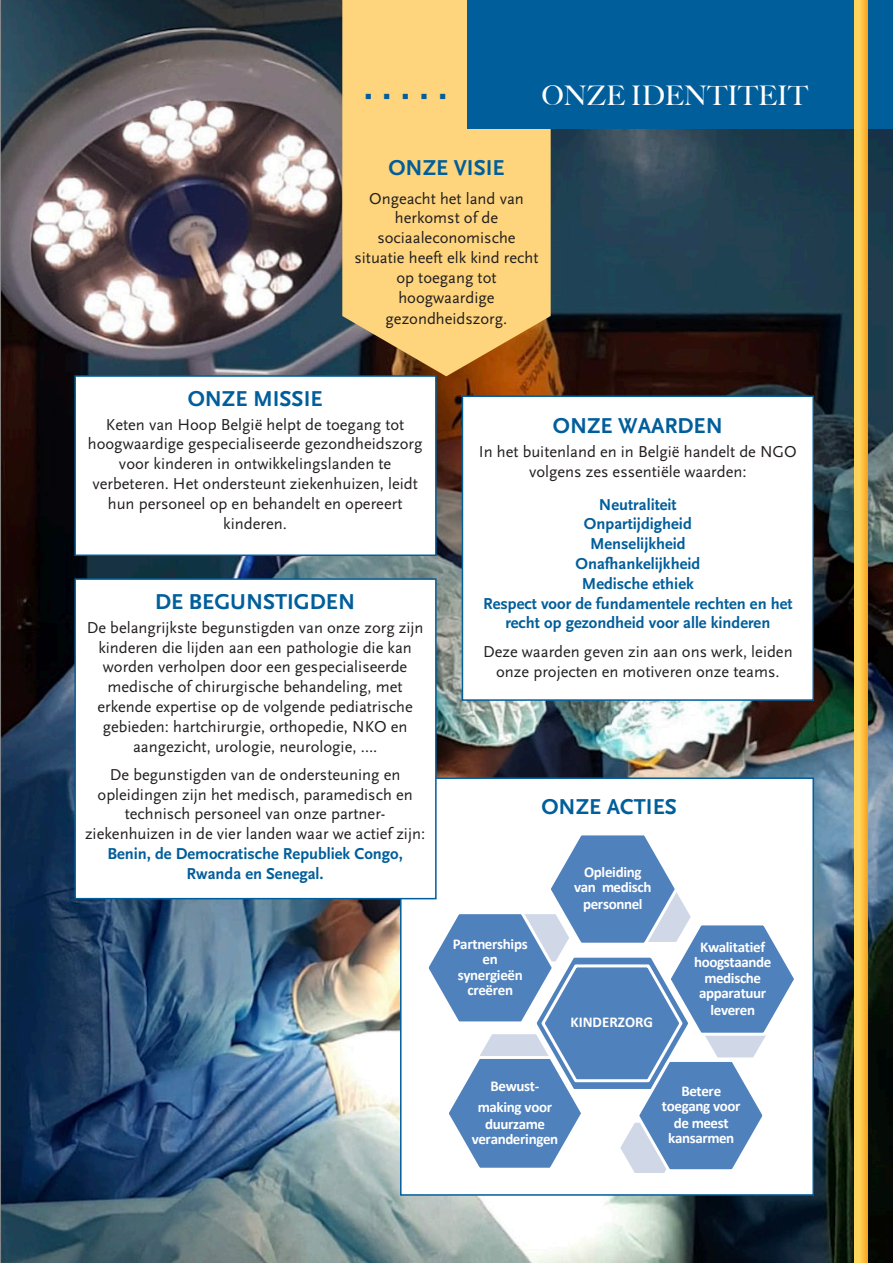
<style>
.page{position:relative;width:893px;height:1263px;background:#fff}
.page>*{position:absolute;margin:0;border:0;box-sizing:border-box;transform-origin:0 0}
.t1{font:500 27px "Big Caslon";color:#fff}
.t2{font:700 22.5px "Scala Sans Pro";color:#005e9b}
.t3{font:18px "Minion Pro";color:#005e9b}
.t4{font:16.5px/19.8px "Scala Sans Pro";color:#231f20;text-align:center}
.t5{font:700 16.5px/19.8px "Scala Sans Pro";color:#005e9b;text-align:center}
.t6{font:700 15px/15px "Calibri";letter-spacing:-.025em;color:#fff;text-align:center}
.t7{font:700 15px "Calibri";color:#fff}
.s1{font-weight:700;color:#005e9b}
</style>
<div class="page">
<img style="left:0;top:0;width:893px;height:1263px">
<svg style="left:342px;top:0;width:209px;height:376px;fill:#fed57c"></svg>
<div style="left:462px;top:395px;width:352px;height:306px;background:#fff;border:2px solid #005e9b"></div>
<div style="left:400px;top:777px;width:414px;height:419px;background:#fff;border:2px solid #005e9b"></div>
<div style="left:74px;top:375px;width:363px;height:181px;background:#fff;border:2px solid #005e9b"></div>
<div style="left:74px;top:578px;width:363px;height:321px;background:#fff;border:2px solid #005e9b"></div>
<div style="left:468px;top:0;width:425px;height:128px;background:#005e9b"></div>
<svg style="left:855px;top:0;width:12px;height:1263px"></svg>
<svg style="left:425px;top:832px;width:369px;height:341px"></svg>
<p class="t3" style="left:365px;top:83px;width:83px">■ ■ ■ ■ ■</p>
<p class="t1" style="left:542px;top:73px;width:268px">ONZE IDENTITEIT</p>
<p class="t2" style="left:388px;top:155px;width:118px">ONZE VISIE</p>
<p class="t4" style="left:354px;top:188px;width:186px">Ongeacht het land van herkomst of de sociaaleconomische situatie heeft elk kind recht op toegang tot hoogwaardige</p>
<p class="t4" style="left:386px;top:309px;width:123px">gezondheidszorg.</p>
<p class="t2" style="left:188px;top:385px;width:136px">ONZE MISSIE</p>
<p class="t4" style="left:88px;top:414px;width:336px">Keten van Hoop België helpt de toegang tot hoogwaardige gespecialiseerde gezondheidszorg voor kinderen in ontwikkelingslanden te verbeteren. Het ondersteunt ziekenhuizen, leidt hun personeel op en behandelt en opereert kinderen.</p>
<p class="t2" style="left:553px;top:413px;width:171px">ONZE WAARDEN</p>
<p class="t4" style="left:479px;top:442px;width:320px">In het buitenland en in België handelt de NGO volgens zes essentiële waarden:</p>
<p class="t5" style="left:599px;top:494px;width:79px">Neutraliteit</p>
<p class="t5" style="left:584px;top:514px;width:109px">Onpartijdigheid</p>
<p class="t5" style="left:590px;top:534px;width:97px">Menselijkheid</p>
<p class="t5" style="left:575px;top:554px;width:126px">Onafhankelijkheid</p>
<p class="t5" style="left:582px;top:574px;width:113px">Medische ethiek</p>
<p class="t5" style="left:483px;top:593px;width:311px">Respect voor de fundamentele rechten en het recht op gezondheid voor alle kinderen</p>
<p class="t4" style="left:483px;top:641px;width:311px">Deze waarden geven zin aan ons werk, leiden onze projecten en motiveren onze teams.</p>
<p class="t2" style="left:155px;top:588px;width:201px">DE BEGUNSTIGDEN</p>
<p class="t4" style="left:87px;top:617px;width:338px">De belangrijkste begunstigden van onze zorg zijn kinderen die lijden aan een pathologie die kan worden verholpen door een gespecialiseerde medische of chirurgische behandeling, met erkende expertise op de volgende pediatrische gebieden: hartchirurgie, orthopedie, NKO en aangezicht, urologie, neurologie, ….</p>
<p class="t4" style="left:85px;top:764px;width:342px">De begunstigden van de ondersteuning en opleidingen zijn het medisch, paramedisch en technisch personeel van onze partner&shy;ziekenhuizen in de vier landen waar we actief zijn:<br><span class="s1">Benin, de Democratische Republiek Congo, Rwanda en Senegal.</span></p>
<p class="t2" style="left:541px;top:793px;width:137px">ONZE ACTIES</p>
<p class="t6" style="left:574px;top:865px;width:79px">Opleiding van medisch</p>
<p class="t6" style="left:583px;top:896px;width:61px">personnel</p>
<p class="t6" style="left:453px;top:936px;width:76px">Partnerships en</p>
<p class="t6" style="left:458px;top:967px;width:66px">synergieën creëren</p>
<p class="t7" style="left:570px;top:1012px;width:84px">KINDERZORG</p>
<p class="t6" style="left:694px;top:939px;width:79px">Kwalitatief hoogstaande</p>
<p class="t6" style="left:699px;top:970px;width:69px">medische apparatuur</p>
<p class="t6" style="left:710px;top:1002px;width:46px">leveren</p>
<p class="t6" style="left:478px;top:1075px;width:76px;line-height:21px">Bewust&shy;making voor</p>
<p class="t6" style="left:472px;top:1116px;width:88px">duurzame veranderingen</p>
<p class="t6" style="left:662px;top:1084px;width:80px">Betere toegang voor</p>
<p class="t6" style="left:668px;top:1115px;width:68px">de meest kansarmen</p>
</div>
